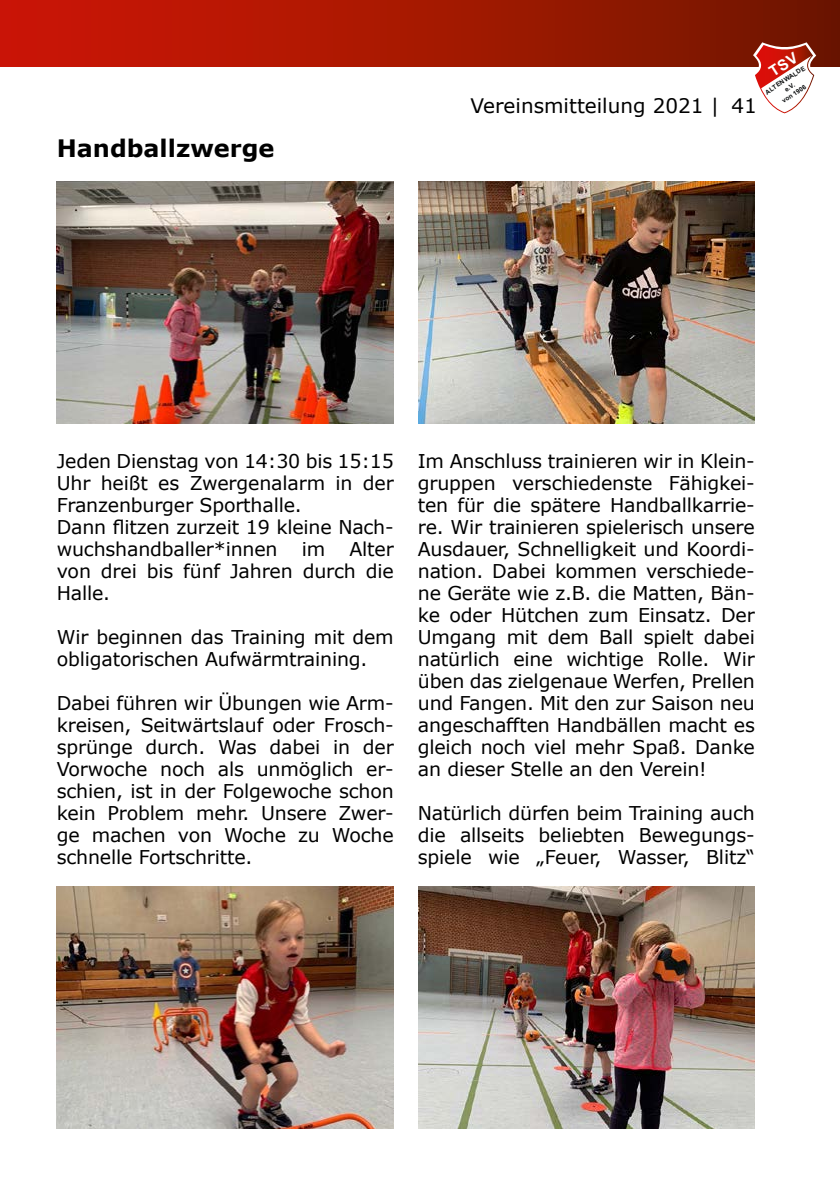
<style>
.page{position:relative;width:840px;height:1191px;background:#fff}
.page>*{position:absolute;margin:0;border:0;box-sizing:border-box;transform-origin:0 0}
.t1{font:700 24px "Verdana";color:#000}
.t2{font:20px "Verdana";color:#000}
.t3{font:19px/22px "Verdana";letter-spacing:-.01em;color:#000;text-align:justify}
.t4{font:700 6.4px/8.2px "Arial";color:#0e1011;text-align:center}
</style>
<div class="page">
<div style="left:0;top:0;width:839px;height:67px;background:linear-gradient(to right,#d21705,#721700)"></div>
<img style="left:418px;top:181px;width:336px;height:242px">
<img style="left:418px;top:886px;width:336px;height:242px">
<img style="left:57px;top:181px;width:336px;height:242px">
<img style="left:57px;top:886px;width:336px;height:242px">
<svg style="left:752px;top:42px;width:63px;height:71px"></svg>
<p class="t1" style="left:57px;top:131px;width:219px">Handballzwerge</p>
<p class="t2" style="left:470px;top:92px;width:288px">Vereinsmitteilung 2021 | 41</p>
<p class="t4" style="left:763px;top:89px;width:48px;rotate:-33deg">ALTENWALDE e.V.<br>von 1906</p>
<p class="t3" style="left:57px;top:450px;width:338px;text-align:left">Jeden Dienstag von 14:30 bis 15:15<br>Uhr heißt es Zwergenalarm in der<br>Franzenburger Sporthalle.<br>Dann flitzen zurzeit 19 kleine Nach&shy;wuchshandballer*innen</p>
<p class="t3" style="left:57px;top:538px;width:338px;text-indent:292px">Alter von drei bis fünf Jahren durch die Halle.</p>
<p class="t3" style="left:57px;top:626px;width:338px">Wir beginnen das Training mit dem obligatorischen Aufwä rmtraining.</p>
<p class="t3" style="left:57px;top:692px;width:338px">Dabei fü hren wir Ü bungen wie Arm&shy;kreisen, Seitwä rtslauf oder Frosch&shy;sprü nge durch. Was dabei in der Vorwoche noch als unmöglich er&shy;schien, ist in der Folgewoche schon kein Problem mehr. Unsere Zwer&shy;ge machen von Woche zu Woche schnelle Fortschritte.</p>
<p class="t3" style="left:301px;top:538px;width:25px">im</p>
<p class="t3" style="left:417px;top:450px;width:338px">Im Anschluss trainieren wir in Klein&shy;gruppen verschiedenste Fä higkei&shy;ten fü r die spätere Handballkarrie&shy;re. Wir trainieren spielerisch unsere Ausdauer, Schnelligkeit und Koordi&shy;nation. Dabei kommen verschiede&shy;ne Geräte wie z.B. die Matten, Bä n&shy;ke oder Hütchen zum Einsatz. Der Umgang mit dem Ball spielt dabei natü rlich eine wichtige Rolle. Wir ü ben das zielgenaue Werfen, Prellen und Fangen. Mit den zur Saison neu angeschafften Handbä llen macht es gleich noch viel mehr Spaß. Danke an dieser Stelle an den Verein!</p>
<p class="t3" style="left:417px;top:802px;width:338px">Natü rlich dü rfen beim Training auch die allseits beliebten Bewegungs&shy;spiele wie „Feuer, Wasser, Blitz“</p>
</div>
